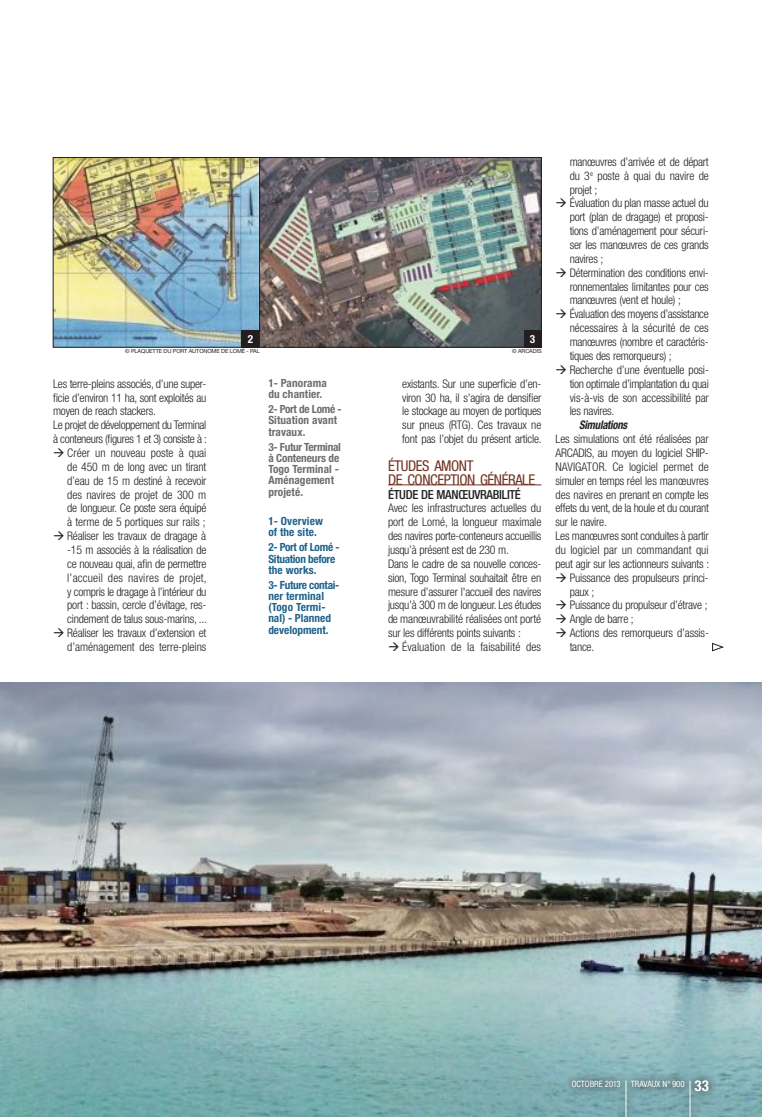
<style>
.page{position:relative;width:762px;height:1117px;background:#fff}
.page>*{position:absolute;margin:0;border:0;box-sizing:border-box;transform-origin:0 0}
.t1{font:condensed 14.88px/13.9px "Helvetica Neue";letter-spacing:-.03em;color:#723321}
.t2{font:500 condensed 12.5px "Helvetica Neue";letter-spacing:-.025em;color:#231f20}
.t3{font:300 condensed 11.88px/13.9px "Helvetica Neue";letter-spacing:-.02em;color:#231f20;text-align:justify}
.t4{font:italic 700 condensed 11.88px "Helvetica Neue";letter-spacing:-.02em;color:#231f20;scale:.9 1}
.t5{font:700 condensed 11.25px/11.2px "Helvetica Neue";letter-spacing:.01em;color:#6c6d70}
.t6{font:700 condensed 11.25px/11.2px "Helvetica Neue";color:#1e628a}
.t7{font:700 condensed 11.25px/11.2px "Helvetica Neue";letter-spacing:-.025em;color:#1e628a}
.t8{font:700 condensed 11.25px "Helvetica Neue";color:#fff}
.t9{font:condensed 8.75px "Helvetica Neue";letter-spacing:-.005em;color:#fff}
.t10{font:5.62px "Helvetica Neue";letter-spacing:-.02em;color:#231f20}
.s1{font-weight:700;font-size:15px}
</style>
<div class="page">
<img style="left:0;top:682px;width:762px;height:434px">
<div style="left:562px;top:1069px;width:156px;height:47px;background:#231f20;opacity:.75"></div>
<hr style="left:626px;top:1080px;width:1px;height:36px;background:#fff">
<hr style="left:690px;top:1080px;width:1px;height:36px;background:#fff">
<hr style="left:388px;top:484px;width:153px;height:1px;background:#723321">
<img style="left:55px;top:159px;width:204px;height:186px">
<img style="left:260px;top:159px;width:280px;height:186px">
<svg style="left:712px;top:643px;width:11px;height:8px"></svg>
<hr style="left:259px;top:157px;width:1px;height:190px;background:#231f20">
<div style="left:53px;top:157px;width:489px;height:190px;border:1px solid #231f20"></div>
<div style="left:524px;top:330px;width:17px;height:17px;background:#231f20"></div>
<div style="left:241px;top:330px;width:18px;height:17px;background:#231f20"></div>
<p class="t8" style="left:248px;top:332px;width:7px">2</p>
<p class="t8" style="left:530px;top:332px;width:7px">3</p>
<p class="t10" style="left:125px;top:348px;width:11px">© PLAQUETTE</p>
<p class="t10" style="left:164px;top:348px;width:18px">DU PORT</p>
<p class="t10" style="left:189px;top:348px;width:9px">AUTONOME</p>
<p class="t10" style="left:221px;top:348px;width:17px">DE LOMÉ</p>
<p class="t10" style="left:247px;top:348px;width:15px">- PAL</p>
<p class="t10" style="left:512px;top:348px;width:14px">© ARCADIS</p>
<p class="t3" style="left:53px;top:376px;width:155px;text-align:left">Les terre-pleins associés, d’une super&shy;ficie d’environ 11 ha, sont exploités au moyen de reach stackers.<br>Le projet de développement du Terminal à conteneurs (figures 1 et 3) consiste à :</p>
<p class="t3" style="left:67px;top:445px;width:141px;text-indent:-14px">→ Créer un nouveau poste à quai de 450 m de long avec un tirant d’eau de 15 m destiné à recevoir des navires de projet de 300 m de longueur. Ce poste sera équipé à terme de 5 portiques sur rails ;</p>
<p class="t3" style="left:67px;top:528px;width:141px;text-indent:-14px">→ Réaliser les travaux de dragage à -15 m associés à la réalisation de ce nouveau quai, afin de permettre l’accueil des navires de projet, y compris le dragage à l’intérieur du port : bassin, cercle d’évitage, res&shy;cindement de talus sous-marins, ...</p>
<p class="t3" style="left:53px;top:625px;width:155px;text-align:right">→ Réaliser les travaux d’extension et d’aménagement des terre-pleins</p>
<p class="t5" style="left:268px;top:377px;width:60px">1- Panorama du chantier.</p>
<p class="t5" style="left:268px;top:403px;width:75px">2- Port de Lomé -<br>Situation avant travaux.</p>
<p class="t5" style="left:268px;top:440px;width:74px">3- Futur Terminal à Conteneurs de<br>Togo Terminal -<br>Aménagement projeté.</p>
<p class="t6" style="left:268px;top:515px;width:56px">1- Overview of the site.</p>
<p class="t7" style="left:268px;top:541px;width:73px">2- Port of Lomé -<br>Situation before the works.</p>
<p class="t6" style="left:268px;top:578px;width:73px">3- Future contai&shy;ner terminal (Togo Termi&shy;nal) - Planned development.</p>
<p class="t3" style="left:402px;top:376px;width:141px">existants. Sur une superficie d’en&shy;viron 30 ha, il s’agira de densifier le stockage au moyen de portiques sur pneus (RTG). Ces travaux ne font pas l’objet du présent article.</p>
<p class="t1" style="left:388px;top:458px;width:149px">ÉTUDES AMONT<br>DE CONCEPTION GÉNÉRALE</p>
<p class="t2" style="left:388px;top:486px;width:133px">ÉTUDE DE MANŒUVRABILITÉ</p>
<p class="t3" style="left:388px;top:501px;width:155px;text-align:left">Avec les infrastructures actuelles du port de Lomé, la longueur maximale des navires porte-conteneurs accueillis jusqu’à présent est de 230 m.<br>Dans le cadre de sa nouvelle conces&shy;sion, Togo Terminal souhaitait être en mesure d’assurer l'accueil des navires jusqu’à 300 m de longueur. Les études de manœuvrabilité réalisées ont porté sur les différents points suivants :</p>
<p class="t3" style="left:388px;top:639px;width:155px">→ Évaluation de la faisabilité des</p>
<p class="t3" style="left:570px;top:155px;width:141px">manœuvres d’arrivée et de départ du 3<sup>e</sup> poste à quai du navire de projet ;</p>
<p class="t3" style="left:570px;top:196px;width:141px;text-indent:-14px">→ Évaluation du plan masse actuel du port (plan de dragage) et proposi&shy;tions d’aménagement pour sécuri&shy;ser les manœuvres de ces grands navires ;</p>
<p class="t3" style="left:570px;top:265px;width:141px;text-indent:-14px">→ Détermination des conditions envi&shy;ronnementales limitantes pour ces manœuvres (vent et houle) ;</p>
<p class="t3" style="left:570px;top:307px;width:141px;text-indent:-14px">→ Évaluation des moyens d’assistance nécessaires à la sécurité de ces manœuvres (nombre et caractéris&shy;tiques des remorqueurs) ;</p>
<p class="t3" style="left:570px;top:362px;width:141px;text-indent:-14px">→ Recherche d’une éventuelle posi&shy;tion optimale d’implantation du quai vis-à-vis de son accessibilité par les navires.</p>
<p class="t4" style="left:579px;top:418px;width:55px">Simulations</p>
<p class="t3" style="left:555px;top:432px;width:155px">Les simulations ont été réalisées par<br>ARCADIS</p>
<p class="t3" style="left:592px;top:445px;width:119px">, au moyen du logiciel SHIP-</p>
<p class="t3" style="left:555px;top:459px;width:7px">NAVIGATOR</p>
<p class="t3" style="left:555px;top:459px;width:155px;text-align:left;text-indent:49px">. Ce logiciel permet de simuler en temps réel les manœuvres des navires en prenant en compte les effets du vent, de la houle et du courant sur le navire.<br>Les manœuvres sont conduites à partir du logiciel par un commandant qui peut agir sur les actionneurs suivants :</p>
<p class="t3" style="left:570px;top:570px;width:141px;text-indent:-14px">→ Puissance des propulseurs princi&shy;paux ;</p>
<p class="t3" style="left:555px;top:598px;width:153px">→ Puissance du propulseur d’étrave ;</p>
<p class="t3" style="left:555px;top:612px;width:80px">→ Angle de barre ;</p>
<p class="t3" style="left:570px;top:625px;width:141px;text-indent:-14px">→ Actions des remorqueurs d’assis&shy;tance.</p>
<p class="t9" style="left:572px;top:1078px;width:139px">OCTOBRE 2013 TRAVAUX N° 900 <span class="s1">33</span></p>
</div>
